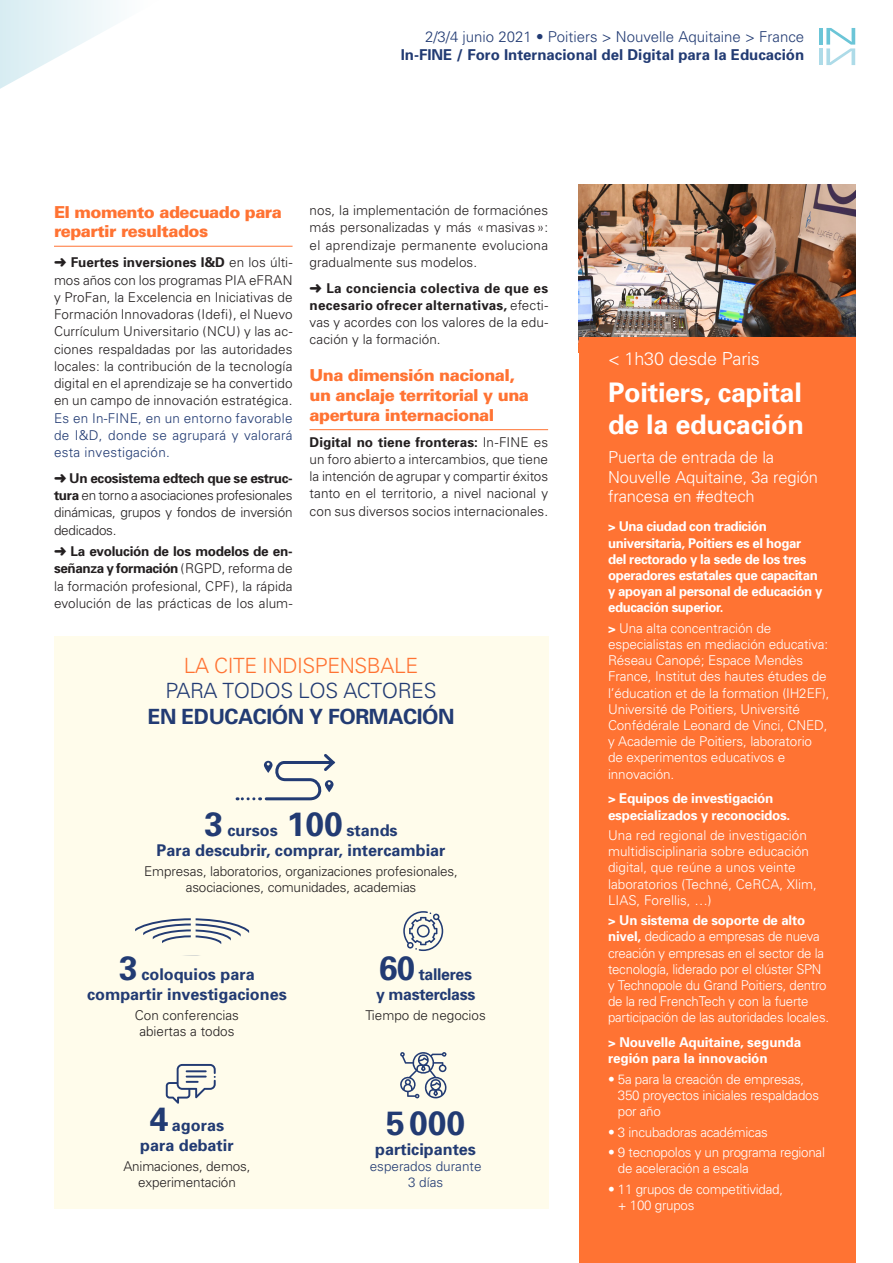
<style>
.page{position:relative;width:893px;height:1263px;background:#fff}
.page>*{position:absolute;margin:0;border:0;box-sizing:border-box;transform-origin:0 0}
.t1{font:700 33.75px "Univers";color:#223b73}
.t2{font:700 27px/32.4px "Univers";letter-spacing:-.01em;color:#fff}
.t3{font:700 21px/25.5px "Univers";letter-spacing:-.02em;color:#223b73;text-align:center}
.t4{font:300 18px "Univers";letter-spacing:-.01em;color:#fff}
.inter{font:900 16.5px/19.8px "Univers";letter-spacing:-.03em;color:#ff7333}
.t5{font:300 16.5px/19.8px "Univers";letter-spacing:-.01em;color:#fff}
.t6{font:700 16.2px/19.4px "Univers";color:#223b73;text-align:center}
.t7{font:700 16.2px/19.4px "Univers";letter-spacing:-.02em;color:#223b73}
.t8{font:700 15px "Univers";color:#223b73}
.t9{font:300 15px "Univers";color:#223b73}
.t10{font:300 13.5px/17.2px "Univers";color:#231f20;text-align:justify}
.t11{font:300 13.5px/16.2px "Univers";letter-spacing:-.01em;color:#fff}
.t12{font:700 13.5px/16.2px "Univers";letter-spacing:-.03em;color:#fff}
.t13{font:300 13.5px/17.2px "Univers";letter-spacing:.02em;color:#223b73;text-align:justify}
.t14{font:700 13.5px/16.2px "Univers";letter-spacing:-.01em;color:#fff}
.t15{font:300 13.5px/16.2px "Univers";color:#223b73;text-align:center}
.s1{font-weight:700}
.s2{font-weight:300;color:#ff7333}
.s3{font-weight:300}
.s4{font-size:33.75px}
</style>
<div class="page">
<hr style="left:819px;top:28px;width:4px;height:17px;background:#6bc5d7">
<hr style="left:819px;top:48px;width:4px;height:17px;background:#addbe8">
<svg style="left:826px;top:28px;width:29px;height:37px"></svg>
<img style="left:579px;top:184px;width:276px;height:153px">
<div style="left:579px;top:337px;width:276px;height:926px;background:#ff7333"></div>
<div style="left:54px;top:636px;width:494px;height:573px;background:#fffceb"></div>
<hr style="left:54px;top:246px;width:239px;height:1px;background:#ff7333">
<svg style="left:400px;top:1052px;width:47px;height:47px"></svg>
<svg style="left:403px;top:911px;width:40px;height:40px"></svg>
<svg style="left:135px;top:918px;width:115px;height:38px"></svg>
<svg style="left:166px;top:1064px;width:50px;height:40px"></svg>
<svg style="left:237px;top:797px;width:17px;height:3px"></svg>
<svg style="left:260px;top:754px;width:76px;height:47px"></svg>
<svg style="left:0;top:0;width:113px;height:89px"></svg>
<hr style="left:310px;top:429px;width:238px;height:1px;background:#ff7333">
<p class="t9" style="left:425px;top:28px;width:381px">2/3/4 junio 2021 • Poitiers &gt; Nouvelle Aquitaine &gt; France</p>
<p class="t8" style="left:401px;top:46px;width:405px">In-FINE / Foro Internacional del Digital para la Educación</p>
<p class="inter" style="left:54px;top:202px;width:229px">El momento adecuado para repartir resultados</p>
<p class="t10" style="left:54px;top:254px;width:240px">➜ <span class="s1">Fuertes inversiones I&amp;D</span> en los últi&shy;mos años con los programas PIA eFRAN y ProFan, la Excelencia en Iniciativas de Formación Innovadoras (Idefi), el Nuevo Currículum Universitario (NCU) y las ac&shy;ciones respaldadas por las autoridades locales: la contribución de la tecnología digital en el aprendizaje se ha convertido en un campo de innovación estratégica.</p>
<p class="t13" style="left:54px;top:409px;width:240px">Es en In-FINE, en un entorno favorable de I&amp;D, donde se agrupará y valorará esta investigación.</p>
<p class="t10" style="left:54px;top:469px;width:240px">➜ <span class="s1">Un ecosistema edtech que se estruc&shy;tura</span> en torno a asociaciones profesionales dinámicas, grupos y fondos de inversión dedicados.</p>
<p class="t10" style="left:54px;top:543px;width:240px">➜ <span class="s1">La evolución de los modelos de en&shy;señanza y formación</span> (RGPD, reforma de la formación profesional, CPF), la rápida evolución de las prácticas de los alum-</p>
<p class="t10" style="left:310px;top:202px;width:240px">nos, la implementación de formaciónes más personalizadas y más «masivas»: el aprendizaje permanente evoluciona gradualmente sus modelos.</p>
<p class="t10" style="left:310px;top:279px;width:240px">➜ <span class="s1">La conciencia colectiva de que es necesario ofrecer alternativas,</span> efecti&shy;vas y acordes con los valores de la edu&shy;cación y la formación.</p>
<p class="inter" style="left:310px;top:365px;width:221px">Una dimensión nacional, un anclaje territorial y una apertura internacional</p>
<p class="t10" style="left:310px;top:433px;width:240px"><span class="s1">Digital no tiene fronteras:</span> In-FINE es un foro abierto a intercambios, que tiene la intención de agrupar y compartir éxitos tanto en el territorio, a nivel nacional y con sus diversos socios internacionales.</p>
<p class="t3" style="left:148px;top:652px;width:308px"><span class="s2">LA CITE INDISPENSBALE<br></span><span class="s3">PARA TODOS LOS ACTORES<br></span>EN EDUCACIÓN Y FORMACIÓN</p>
<p class="t6" style="left:157px;top:821px;width:290px"><span class="s4">3</span> cursos <span class="s4">100</span> stands<br>Para descubrir, comprar, intercambiar</p>
<p class="t10" style="left:144px;top:863px;width:315px;line-height:16.2px;text-align:center">Empresas, laboratorios, organizaciones profesionales, asociaciones, comunidades, academias</p>
<p class="t6" style="left:87px;top:965px;width:201px"><span class="s4">3</span> coloquios para compartir investigaciones</p>
<p class="t10" style="left:135px;top:1007px;width:106px;line-height:16.2px;text-align:center">Con conferencias abiertas a todos</p>
<p class="t6" style="left:140px;top:1116px;width:95px"><span class="s4">4</span> agoras para debatir</p>
<p class="t10" style="left:123px;top:1158px;width:129px;line-height:16.2px;text-align:center">Animaciones, demos, experimentación</p>
<p class="t7" style="left:376px;top:965px;width:101px"><span class="s4">60</span> talleres y masterclass</p>
<p class="t10" style="left:365px;top:1006px;width:122px">Tiempo de negocios</p>
<p class="t1" style="left:386px;top:1103px;width:81px">5000</p>
<p class="t6" style="left:375px;top:1139px;width:102px">participantes</p>
<p class="t15" style="left:370px;top:1158px;width:113px">esperados durante<br>3 días</p>
<p class="t4" style="left:608px;top:348px;width:153px">&lt; 1h30 desde Paris</p>
<p class="t2" style="left:608px;top:376px;width:197px">Poitiers, capital de la educación</p>
<p class="t5" style="left:608px;top:447px;width:211px">Puerta de entrada de la<br>Nouvelle Aquitaine, 3a región francesa en #edtech</p>
<p class="t12" style="left:608px;top:518px;width:216px">&gt; Una ciudad con tradición universitaria, Poitiers es el hogar del rectorado y la sede de los tres operadores estatales que capacitan y apoyan al personal de educación y educación superior.</p>
<p class="t11" style="left:608px;top:620px;width:223px"><span class="s1">&gt;</span> Una alta concentración de especialistas en mediación educativa:<br>Réseau Canopé; Espace Mendès<br>France, Institut des hautes études de l’éducation et de la formation (IH2EF),<br>Université de Poitiers, Université<br>Confédérale Leonard de Vinci, CNED, y Academie de Poitiers, laboratorio de experimentos educativos e innovación.</p>
<p class="t12" style="left:608px;top:790px;width:184px">&gt; Equipos de investigación especializados y reconocidos.</p>
<p class="t11" style="left:608px;top:827px;width:210px">Una red regional de investigación multidisciplinaria sobre educación digital, que reúne a unos veinte laboratorios (Techné, CeRCA, Xlim,<br>LIAS, Forellis, …)</p>
<p class="t11" style="left:608px;top:912px;width:222px"><span class="s1">&gt; Un sistema de soporte de alto nivel,</span> dedicado a empresas de nueva creación y empresas en el sector de la tecnología, liderado por el clúster SPN y Technopole du Grand Poitiers, dentro de la red FrenchTech y con la fuerte participación de las autoridades locales.</p>
<p class="t14" style="left:608px;top:1034px;width:195px">&gt; Nouvelle Aquitaine, segunda región para la innovación</p>
<p class="t11" style="left:618px;top:1071px;width:203px;text-indent:-10px">• 5a para la creación de empresas,<br>350 proyectos iniciales respaldados por año</p>
<p class="t11" style="left:608px;top:1124px;width:161px">• 3 incubadoras académicas</p>
<p class="t11" style="left:618px;top:1144px;width:209px;text-indent:-10px">• 9 tecnopolos y un programa regional de aceleración a escala</p>
<p class="t11" style="left:618px;top:1181px;width:167px;text-indent:-10px">• 11 grupos de competitividad, + 100 grupos</p>
</div>
